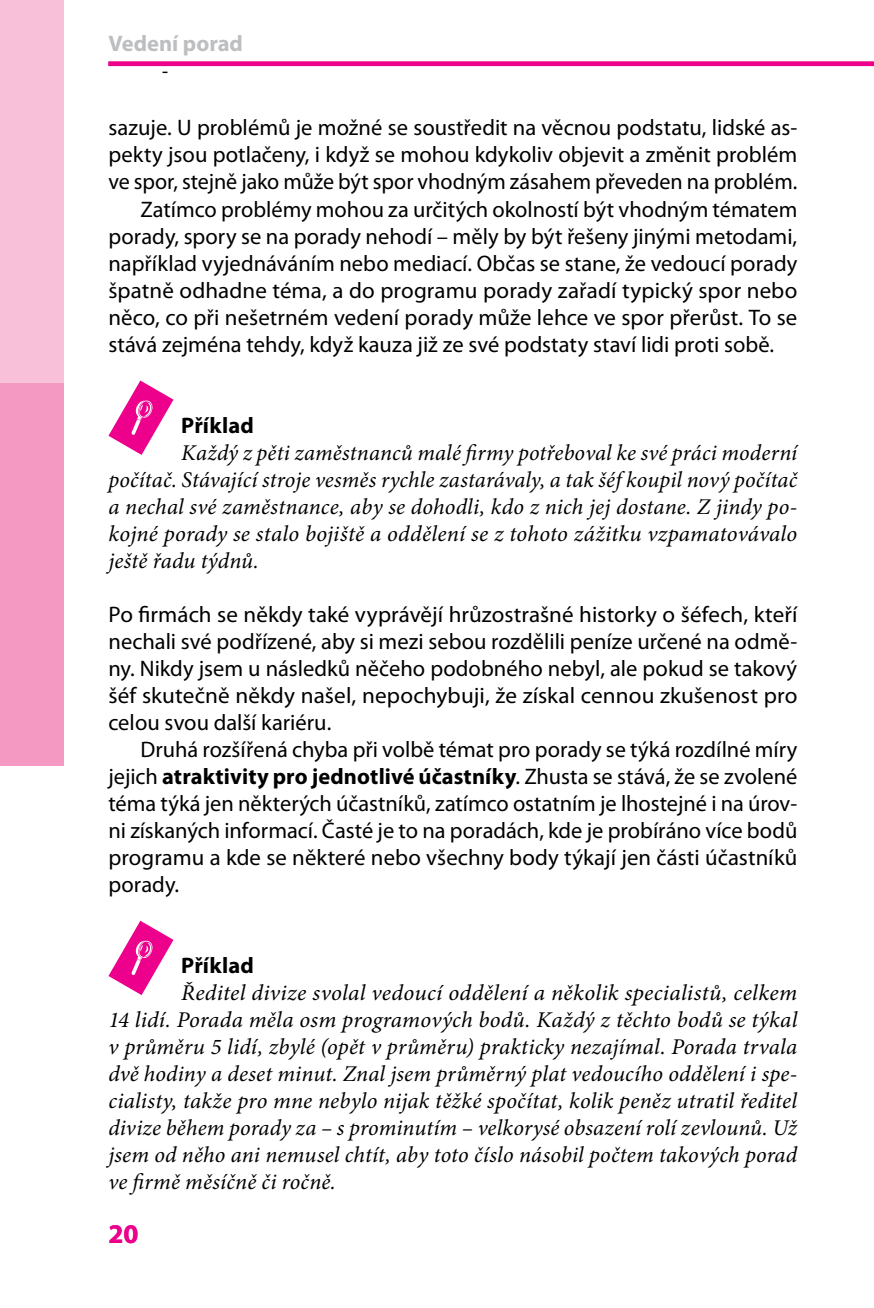
<style>
.page{position:relative;width:874px;height:1308px;background:#fff}
.page>*{position:absolute;margin:0;border:0;box-sizing:border-box;transform-origin:0 0}
.t1{font:700 27px "Myriad Pro";color:#ec008c}
.t2{font:22.5px/27px "Myriad Pro";color:#000;text-align:justify}
.t3{font:italic 22.5px/27px "Minion Pro";letter-spacing:.005em;color:#000;text-align:justify}
.t4{font:700 22.5px "Myriad Pro";letter-spacing:.005em;color:#000}
.t5{font:700 22.5px "Myriad Pro";color:#bcbec0}
.t6{font:18px "Arial";color:#000}
.s1{font-weight:700}
</style>
<div class="page">
<div style="left:0;top:0;width:64px;height:383px;background:#f8c1d9"></div>
<div style="left:0;top:383px;width:64px;height:382px;background:#f49ac2"></div>
<hr style="left:108px;top:62px;width:766px;height:4px;background:#ec008c">
<svg style="left:108px;top:380px;width:65px;height:75px"></svg>
<svg style="left:108px;top:920px;width:65px;height:75px"></svg>
<p class="t5" style="left:108px;top:29px;width:136px">Vedení porad</p>
<p class="t6" style="left:162px;top:59px;width:7px">-</p>
<p class="t2" style="left:108px;top:114px;width:690px">sazuje. U problémů je možné se soustředit na věcnou podstatu, lidské as-</p>
<p class="t2" style="left:108px;top:141px;width:690px">pekty jsou potlačeny, i když se mohou kdykoliv objevit a změnit problém</p>
<p class="t2" style="left:108px;top:168px;width:690px">ve spor, stejně jako může být spor vhodným zásahem převeden na problém.</p>
<p class="t2" style="left:140px;top:195px;width:658px">Zatímco problémy mohou za určitých okolností být vhodným tématem</p>
<p class="t2" style="left:108px;top:222px;width:690px">porady, spory se na porady nehodí – měly by být řešeny jinými metodami,</p>
<p class="t2" style="left:108px;top:249px;width:690px">například vyjednáváním nebo mediací. Občas se stane, že vedoucí porady</p>
<p class="t2" style="left:108px;top:276px;width:690px">špatně odhadne téma, a do programu porady zařadí typický spor nebo</p>
<p class="t2" style="left:108px;top:303px;width:690px">něco, co při nešetrném vedení porady může lehce ve spor přerůst. To se</p>
<p class="t2" style="left:108px;top:330px;width:667px">stává zejména tehdy, když kauza již ze své podstaty staví lidi proti sobě.</p>
<p class="t4" style="left:181px;top:410px;width:74px">Příklad</p>
<p class="t3" style="left:108px;top:439px;width:690px;text-indent:73px">Každý z pěti zaměstnanců malé firmy potřeboval ke své práci moderní počítač. Stávající stroje vesměs rychle zastarávaly, a tak šéf koupil nový počítač a nechal své zaměstnance, aby se dohodli, kdo z nich jej dostane. Z jindy po‑ kojné porady se stalo bojiště a oddělení se z tohoto zážitku vzpamatovávalo ještě řadu týdnů.</p>
<p class="t2" style="left:108px;top:600px;width:690px">Po firmách se někdy také vyprávějí hrůzostrašné historky o šéfech, kteří nechali své podřízené, aby si mezi sebou rozdělili peníze určené na odmě&shy;ny. Nikdy jsem u následků něčeho podobného nebyl, ale pokud se takový šéf skutečně někdy našel, nepochybuji, že získal cennou zkušenost pro celou svou další kariéru.</p>
<p class="t2" style="left:108px;top:735px;width:690px;text-indent:32px">Druhá rozšířená chyba při volbě témat pro porady se týká rozdílné míry jejich <span class="s1">atraktivity pro jednotlivé účastníky</span>. Zhusta se stává, že se zvolené téma týká jen některých účastníků, zatímco ostatním je lhostejné i na úrov&shy;ni získaných informací. Časté je to na poradách, kde je probíráno více bodů programu a kde se některé nebo všechny body týkají jen části účastníků porady.</p>
<p class="t4" style="left:181px;top:950px;width:74px">Příklad</p>
<p class="t3" style="left:108px;top:979px;width:690px;text-indent:73px">Ředitel divize svolal vedoucí oddělení a několik specialistů, celkem 14 lidí. Porada měla osm programových bodů. Každý z těchto bodů se týkal v průměru 5 lidí, zbylé (opět v průměru) prakticky nezajímal. Porada trvala dvě hodiny a deset minut. Znal jsem průměrný plat vedoucího oddělení i spe‑ cialisty, takže pro mne nebylo nijak těžké spočítat, kolik peněz utratil ředitel divize během porady za – s prominutím – velkorysé obsazení rolí zevlounů. Už jsem od něho ani nemusel chtít, aby toto číslo násobil počtem takových porad ve firmě měsíčně či ročně.</p>
<p class="t1" style="left:108px;top:1216px;width:31px">20</p>
</div>
